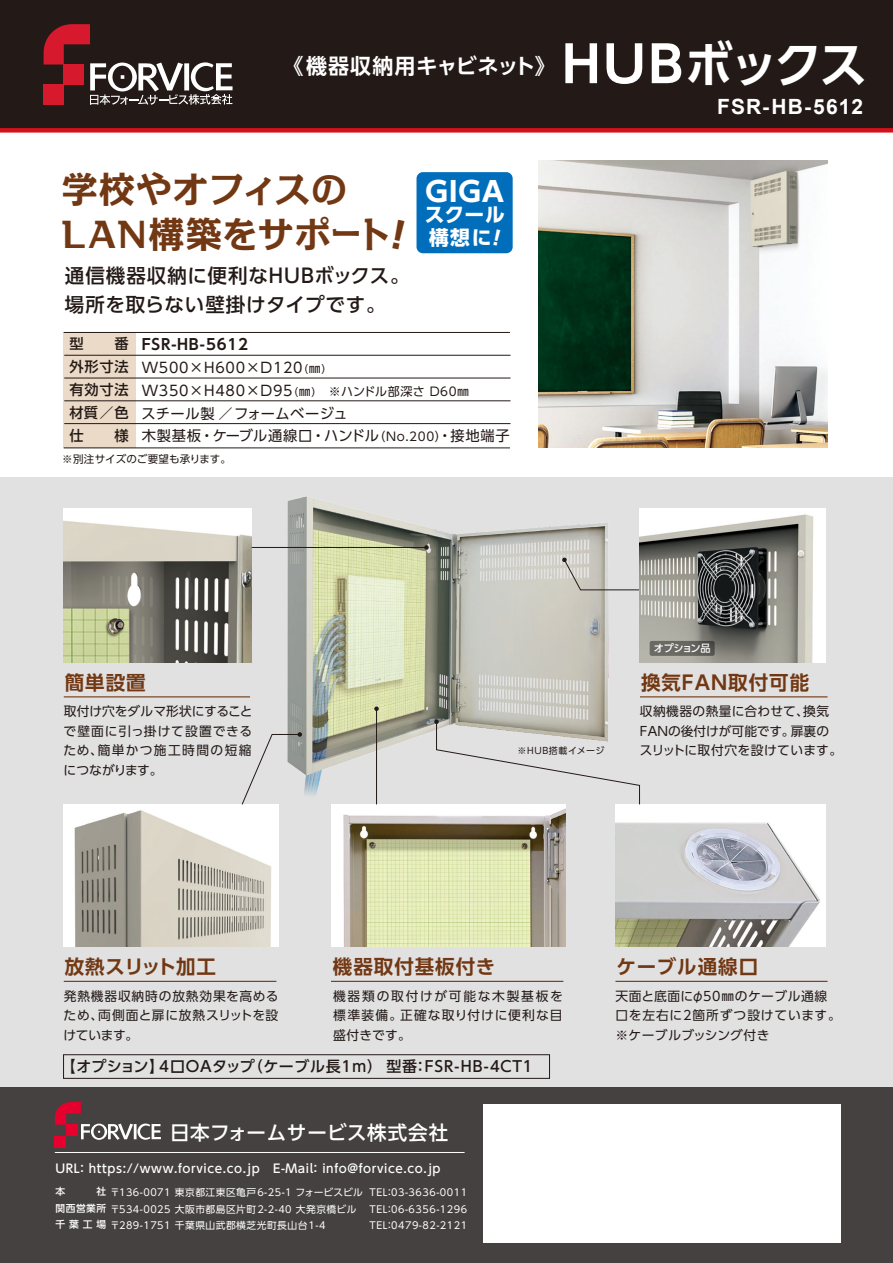
<style>
.page{position:relative;width:893px;height:1263px;background:#fff}
.page>*{position:absolute;margin:0;border:0;box-sizing:border-box;transform-origin:0 0}
.t1{font:700 48.45px "UD Shin Go Pro De";color:#fff}
.t2{font:700 36px/45px "Kakumin Pro";letter-spacing:.025em;color:#723813}
.t3{font:700 27.45px "UD Shin Go Pro";color:#fff}
.t4{font:700 21.15px "UD Shin Go Pro De";letter-spacing:.045em;color:#fff}
.t5{font:700 21px "Arial";letter-spacing:.05em;color:#fff}
.t6{font:700 19.8px/22.6px "UD Shin Go Pro";letter-spacing:.035em;color:#fff}
.t7{font:500 19.5px/28.5px "UD Shin Go Pro";letter-spacing:.04em;color:#231916}
.t8{font:700 19.5px "UD Shin Go Pro De";letter-spacing:.05em;color:#723813}
.t9{font:500 19.5px "UD Shin Go Pro";letter-spacing:.035em;color:#fff}
.t10{font:700 19.5px "UD Shin Go Pro De";letter-spacing:-.01em;color:#723813}
.t11{font:500 15px "UD Shin Go Pro";letter-spacing:.02em;color:#231916}
.t12{font:700 15px "UD Shin Go Pro De";letter-spacing:.05em;color:#231916}
.t13{font:14.25px/23px "UD Shin Go Pro";letter-spacing:.03em;color:#231916}
.t14{font:500 14.25px/23px "UD Shin Go Pro";letter-spacing:.05em;color:#231916;text-align:justify}
.t15{font:14.25px "UD Shin Go Pro";letter-spacing:.05em;color:#231916}
.t16{font:12.75px/19.5px "UD Shin Go Pro";letter-spacing:.04em;color:#231916;text-align:justify}
.t17{font:12.75px/19.5px "UD Shin Go Pro";letter-spacing:.01em;color:#231916}
.t18{font:500 12px "UD Shin Go Pro";letter-spacing:.05em;color:#fff}
.t19{font:12px "UD Shin Go Pro";letter-spacing:.04em;color:#231916}
.t20{font:10.5px "UD Shin Go Pro";letter-spacing:.015em;color:#231916}
.t21{font:500 10.2px "UD Shin Go Pro";letter-spacing:-.035em;color:#fff}
.t22{font:9.75px/16.5px "UD Shin Go Pro";letter-spacing:.05em;color:#fff}
.t23{font:500 9.75px "UD Shin Go Pro";color:#fff}
.t24{font:9px "UD Shin Go Pro";letter-spacing:.06em;color:#231916}
.s1{font-size:49.95px}
.s2{font-size:10.5px}
.s3{font-size:12px}
.s4{font-size:14.25px}
.s5{font-weight:500}
</style>
<div class="page">
<div style="left:0;top:478px;width:893px;height:618px;background:#e1e1e2"></div>
<img style="left:287px;top:496px;width:353px;height:300px">
<div style="left:63px;top:1054px;width:487px;height:25px;border:1px solid #231916"></div>
<img style="left:538px;top:160px;width:289px;height:287px">
<div style="left:0;top:0;width:893px;height:130px;background:#231916"></div>
<svg style="left:44px;top:24px;width:189px;height:81px"></svg>
<div style="left:0;top:128px;width:893px;height:5px;background:#d3111b"></div>
<div style="left:64px;top:332px;width:72px;height:116px;background:#eadac7"></div>
<hr style="left:64px;top:332px;width:446px;height:1px;background:#231916">
<hr style="left:64px;top:447px;width:446px;height:1px;background:#231916">
<hr style="left:64px;top:355px;width:446px;height:1px;background:#231916">
<hr style="left:64px;top:378px;width:446px;height:1px;background:#231916">
<hr style="left:64px;top:401px;width:446px;height:1px;background:#231916">
<hr style="left:64px;top:423px;width:446px;height:1px;background:#231916">
<hr style="left:640px;top:696px;width:187px;height:1px;background:#723813">
<img style="left:615px;top:804px;width:211px;height:143px">
<hr style="left:615px;top:981px;width:212px;height:1px;background:#723813">
<img style="left:331px;top:804px;width:234px;height:143px">
<hr style="left:331px;top:981px;width:232px;height:1px;background:#723813">
<img style="left:64px;top:509px;width:188px;height:153px">
<hr style="left:64px;top:696px;width:186px;height:1px;background:#723813">
<img style="left:64px;top:804px;width:214px;height:143px">
<hr style="left:64px;top:981px;width:212px;height:1px;background:#723813">
<div style="left:0;top:1088px;width:893px;height:175px;background:#454140"></div>
<div style="left:55px;top:1136px;width:11px;height:11px;background:#e6002d"></div>
<svg style="left:55px;top:1102px;width:106px;height:38px"></svg>
<hr style="left:55px;top:1152px;width:410px;height:1px;background:#fff">
<div style="left:483px;top:1104px;width:357px;height:138px;background:#fff"></div>
<hr style="left:252px;top:547px;width:175px;height:1px;background:#231916">
<svg style="left:424px;top:545px;width:5px;height:5px"></svg>
<svg style="left:241px;top:732px;width:61px;height:73px"></svg>
<hr style="left:376px;top:709px;width:1px;height:95px;background:#231916">
<svg style="left:374px;top:706px;width:5px;height:5px"></svg>
<svg style="left:434px;top:719px;width:206px;height:86px"></svg>
<svg style="left:562px;top:557px;width:78px;height:34px"></svg>
<img style="left:640px;top:509px;width:185px;height:153px">
<div style="left:416px;top:172px;width:97px;height:81px;background:#006ebb;border-radius:6px"></div>
<svg style="left:650px;top:641px;width:65px;height:15px"></svg>
<h3 class="t4" style="left:282px;top:49px;width:275px">《機器収納用キャビネット》</h3>
<h1 class="t1" style="left:562px;top:25px;width:307px"><span class="s1">HUB</span>ボックス</h1>
<h3 class="t5" style="left:717px;top:92px;width:148px">FSR-HB-5612</h3>
<h2 class="t2" style="left:62px;top:163px;width:332px">学校やオフィスの<br>LAN構築をサポート</h2>
<h3 class="t7" style="left:65px;top:261px;width:346px">通信機器収納に便利なHUBボックス。場所を取らない壁掛けタイプです。</h3>
<h3 class="t3" style="left:425px;top:169px;width:80px">GIGA</h3>
<h3 class="t6" style="left:425px;top:203px;width:81px">スクール構想に</h3>
<p class="t14" style="left:69px;top:332px;width:61px">型　　番外形寸法有効寸法材質／色仕　　様</p>
<p class="t12" style="left:142px;top:332px;width:108px">FSR-HB-5612</p>
<p class="t15" style="left:142px;top:356px;width:192px">W500×H600×D120<span class="s2">（</span><span class="s3">㎜</span><span class="s2">）</span></p>
<p class="t19" style="left:142px;top:381px;width:342px"><span class="s4">W350×H480×D95</span><span class="s2">（</span>㎜<span class="s2">）</span> ※ハンドル部深さ D60㎜　</p>
<p class="t13" style="left:141px;top:401px;width:370px">スチール製／フォームベージュ<br>木製基板・ケーブル通線口・ハンドル<span class="s3">（No.200）</span>・接地端子</p>
<p class="t20" style="left:62px;top:450px;width:170px">※別注サイズのご要望も承ります。</p>
<h3 class="t8" style="left:65px;top:667px;width:82px">簡単設置</h3>
<p class="t21" style="left:654px;top:640px;width:58px">オプション品</p>
<h3 class="t8" style="left:641px;top:667px;width:170px">換気FAN取付可能</h3>
<p class="t16" style="left:63px;top:701px;width:191px">取付け穴をダルマ形状にすることで壁面に引っ掛けて設置できるため、簡単かつ施工時間の短縮につながります。</p>
<p class="t24" style="left:517px;top:744px;width:88px">※HUB搭載イメージ</p>
<p class="t17" style="left:640px;top:701px;width:204px">収納機器の熱量に合わせて、換気<br>FANの後付けが可能です。扉裏のスリットに取付穴を設けています。</p>
<h3 class="t10" style="left:65px;top:951px;width:173px">放熱スリット加工　</h3>
<p class="t16" style="left:64px;top:986px;width:217px">発熱機器収納時の放熱効果を高めるため、両側面と扉に放熱スリットを設けています。</p>
<h3 class="t8" style="left:333px;top:951px;width:164px">機器取付基板付き</h3>
<p class="t16" style="left:333px;top:986px;width:231px">機器類の取付けが可能な木製基板を標準装備。正確な取り付けに便利な目盛付きです。</p>
<p class="t11" style="left:61px;top:1054px;width:476px">【オプション】4口OAタップ（ケーブル長1ｍ） 型番：ＦＳＲ-ＨＢ-４ＣＴ１</p>
<h3 class="t9" style="left:170px;top:1116px;width:280px">日本フォームサービス株式会社</h3>
<p class="t18" style="left:55px;top:1159px;width:387px">URL： https://www.forvice.co.jp　E-Mail： info@forvice.co.jp</p>
<p class="t23" style="left:56px;top:1184px;width:11px">本</p>
<p class="t22" style="left:56px;top:1184px;width:309px;text-indent:41px"><span class="s5">社</span>〒136-0071 東京都江東区亀戸6-25-1 フォービスビル<span class="s5">関西営業所</span>〒534-0025 大阪市都島区片町2-2-40 大発京橋ビル<span class="s5">千葉工場</span>〒289-1751 千葉県山武郡横芝光町長山台1-4</p>
<p class="t22" style="left:370px;top:1184px;width:99px;text-align:justify">TEL:03-3636-0011<br>TEL:06-6356-1296<br>TEL:0479-82-2121</p>
<h3 class="t8" style="left:616px;top:951px;width:143px">ケーブル通線口</h3>
<p class="t16" style="left:615px;top:986px;width:227px;text-align:left">天面と底面にφ50㎜のケーブル通線口を左右に2箇所ずつ設けています。※ケーブルブッシング付き</p>
</div>
